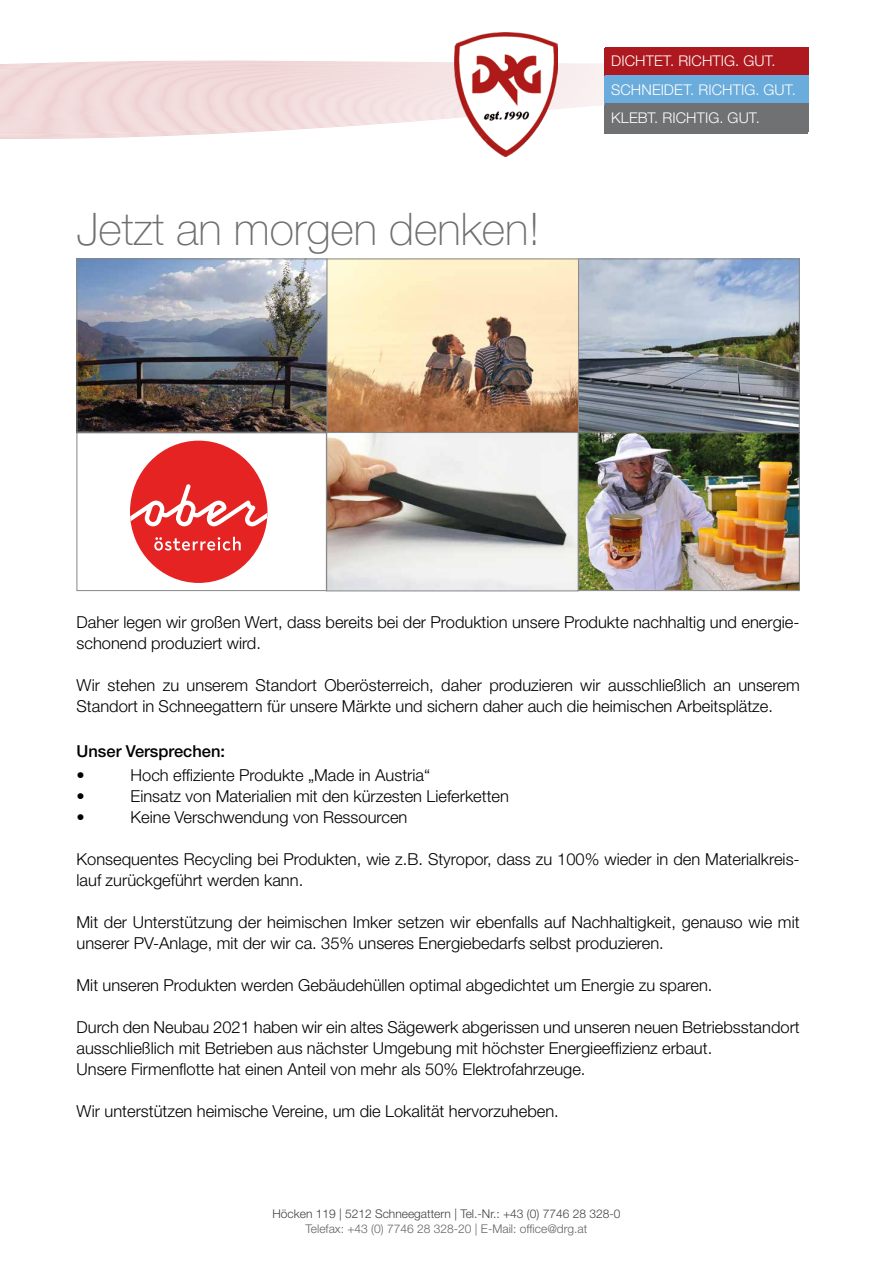
<style>
.page{position:relative;width:893px;height:1263px;background:#fff}
.page>*{position:absolute;margin:0;border:0;box-sizing:border-box;transform-origin:0 0}
.t1{font:100 45px "Helvetica Neue LT Pro";color:#706f6f}
.t2{font:300 16.5px/21px "Helvetica Neue LT Pro";color:#000}
.t3{font:500 16.5px "Helvetica Neue LT Pro";color:#000}
.t4{font:300 14.85px/28.3px "Helvetica Neue LT Pro";letter-spacing:.005em;color:#fff}
.t5{font:300 12px "Helvetica Neue LT Pro";color:#443e43}
.t6{font:300 12px "Helvetica Neue LT Pro";color:#646363}
</style>
<div class="page">
<svg style="left:0;top:54px;width:809px;height:103px"></svg>
<div style="left:605px;top:105px;width:203px;height:28px;background:#707173"></div>
<div style="left:605px;top:47px;width:203px;height:28px;background:#ae191f"></div>
<div style="left:605px;top:75px;width:203px;height:29px;background:#6aacdb"></div>
<div style="left:605px;top:104px;width:203px;height:28px;background:#707173"></div>
<img style="left:455px;top:33px;width:102px;height:122px">
<img style="left:328px;top:261px;width:250px;height:171px">
<img style="left:328px;top:434px;width:248px;height:155px">
<div style="left:326px;top:432px;width:252px;height:159px;border:1px solid #878787"></div>
<img style="left:79px;top:261px;width:246px;height:169px">
<div style="left:77px;top:259px;width:250px;height:173px;border:1px solid #878787"></div>
<img style="left:580px;top:261px;width:218px;height:328px">
<div style="left:578px;top:259px;width:222px;height:173px;border:1px solid #878787"></div>
<div style="left:130px;top:441px;width:137px;height:142px;background:#e52322;border-radius:50%"></div>
<svg style="left:130px;top:484px;width:137px;height:67px"></svg>
<div style="left:77px;top:432px;width:250px;height:159px;border:1px solid #878787"></div>
<div style="left:578px;top:432px;width:222px;height:159px;border:1px solid #878787"></div>
<h1 class="t1" style="left:77px;top:203px;width:465px">Jetzt an morgen denken!</h1>
<p class="t4" style="left:611px;top:47px;width:186px">DICHTET. RICHTIG. GUT.<br>SCHNEIDET. RICHTIG. GUT.<br>KLEBT. RICHTIG. GUT.</p>
<p class="t2" style="left:77px;top:611px;width:725px">Daher legen wir großen Wert, dass bereits bei der Produktion unsere Produkte nachhaltig und energie&shy;schonend produziert wird.</p>
<p class="t2" style="left:77px;top:674px;width:725px">Wir stehen zu unserem Standort Oberösterreich, daher produzieren wir ausschließlich an unserem<br>Standort in Schneegattern für unsere Märkte und sichern daher auch die heimischen Arbeitsplätze.</p>
<p class="t3" style="left:77px;top:741px;width:150px">Unser Versprechen:</p>
<p class="t2" style="left:77px;top:764px;width:10px">•</p>
<p class="t2" style="left:131px;top:764px;width:301px">Hoch effiziente Produkte „Made in Austria“</p>
<p class="t2" style="left:77px;top:785px;width:10px">•</p>
<p class="t2" style="left:131px;top:785px;width:380px">Einsatz von Materialien mit den kürzesten Lieferketten</p>
<p class="t2" style="left:77px;top:806px;width:10px">•</p>
<p class="t2" style="left:131px;top:806px;width:278px">Keine Verschwendung von Ressourcen</p>
<p class="t2" style="left:77px;top:848px;width:725px">Konsequentes Recycling bei Produkten, wie z.B. Styropor, dass zu 100% wieder in den Materialkreis&shy;lauf zurückgeführt werden kann.</p>
<p class="t2" style="left:77px;top:911px;width:725px">Mit der Unterstützung der heimischen Imker setzen wir ebenfalls auf Nachhaltigkeit, genauso wie mit unserer PV-Anlage, mit der wir ca. 35% unseres Energiebedarfs selbst produzieren.</p>
<p class="t2" style="left:77px;top:974px;width:637px">Mit unseren Produkten werden Gebäudehüllen optimal abgedichtet um Energie zu sparen.</p>
<p class="t2" style="left:77px;top:1016px;width:725px">Durch den Neubau 2021 haben wir ein altes Sägewerk abgerissen und unseren neuen Betriebsstandort ausschließlich mit Betrieben aus nächster Umgebung mit höchster Energieeffizienz erbaut.<br>Unsere Firmenflotte hat einen Anteil von mehr als 50% Elektrofahrzeuge.</p>
<p class="t2" style="left:77px;top:1100px;width:484px">Wir unterstützen heimische Vereine, um die Lokalität hervorzuheben.</p>
<p class="t5" style="left:272px;top:1207px;width:350px">Höcken 119 | 5212 Schneegattern | Tel.-Nr.: +43 (0) 7746 28 328-0</p>
<p class="t6" style="left:306px;top:1221px;width:283px">Telefax: +43 (0) 7746 28 328-20 | E-Mail: office@drg.at</p>
</div>
